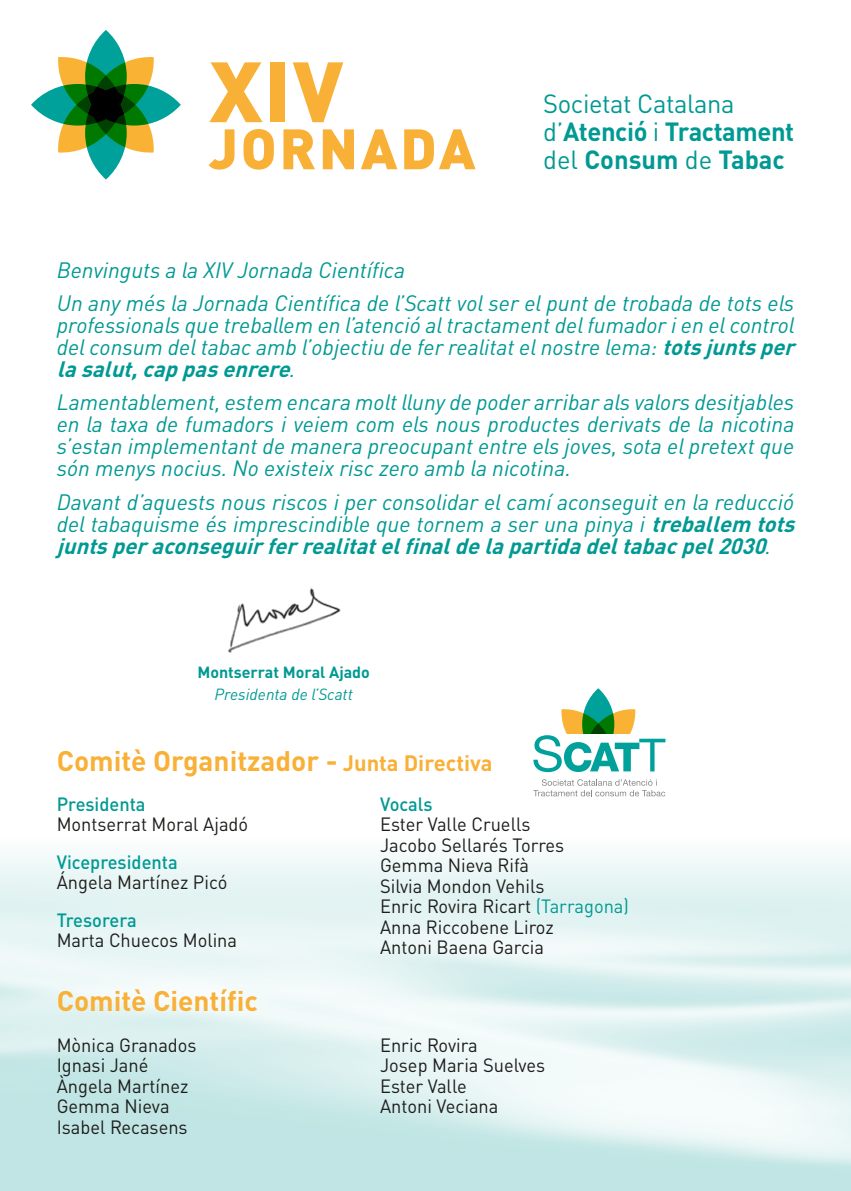
<style>
.page{position:relative;width:851px;height:1191px;background:#fff}
.page>*{position:absolute;margin:0;border:0;box-sizing:border-box;transform-origin:0 0}
.t1{font:900 84px "DIN Pro";color:#f9b036}
.t2{font:900 56px "DIN Pro";letter-spacing:.05em;color:#f9b036}
.t3{font:700 28px "DIN Pro";color:#f9b036}
.t4{font:700 26px/28px "DIN Pro";letter-spacing:-.015em;color:#009993}
.t5{font:italic 22px/22px "DIN Pro";color:#009993}
.t6{font:19px/20.6px "DIN Pro";color:#1d1d1b;scale:.96 1}
.t7{font:500 19px "DIN Pro";color:#009993;scale:.96 1}
.t8{font:700 16px "DIN Pro";color:#009993}
.t9{font:italic 16px "DIN Pro";color:#009993}
.s1{font-weight:400}
.s2{font-weight:700}
.s3{font-size:22px}
.s4{color:#009993}
</style>
<div class="page">
<svg style="left:31px;top:30px;width:150px;height:149px"></svg>
<svg style="left:0;top:833px;width:850px;height:358px"></svg>
<svg style="left:533px;top:688px;width:132px;height:84px"></svg>
<svg style="left:533px;top:779px;width:132px;height:17px"></svg>
<img style="left:228px;top:587px;width:113px;height:66px">
<h1 class="t1" style="left:209px;top:20px;width:135px">XIV</h1>
<h2 class="t2" style="left:209px;top:101px;width:268px">JORNADA</h2>
<p class="t4" style="left:543px;top:86px;width:252px"><span class="s1">Societat Catalana d’</span>Atenció <span class="s1">i</span> Tractament <span class="s1">del</span> Consum <span class="s1">de</span> Tabac</p>
<p class="t5" style="left:57px;top:251px;width:739px;line-height:33.4px">Benvinguts a la XIV Jornada Científica<br>Un any més la Jornada Científica de l’Scatt vol ser el punt de trobada de tots els</p>
<p class="t5" style="left:57px;top:312px;width:747px">professionals que treballem en l’atenció al tractament del fumador i en el control del consum del tabac amb l’objectiu de fer realitat el nostre lema: <span class="s2">totsjuntsper lasalut,cappasenrere</span>.</p>
<p class="t5" style="left:57px;top:389px;width:739px;text-align:justify">Lamentablement, estem encara molt lluny de poder arribar als valors desitjables en la taxa de fumadors i veiem com els nous productes derivats de la nicotina s’estan implementant de manera preocupant entre els joves, sota el pretext que són menys nocius. No existeix risc zero amb la nicotina.</p>
<p class="t5" style="left:57px;top:488px;width:747px">Davant d’aquests nous riscos i per consolidar el camí aconseguit en la reducció del tabaquisme és imprescindible que tornem a ser una pinya i <span class="s2">treballem tots juntsperaconseguirferrealitatelfinaldelapartidadeltabacpel2030</span>.</p>
<p class="t8" style="left:197px;top:658px;width:174px">Montserrat Moral Ajado</p>
<p class="t9" style="left:214px;top:681px;width:140px">Presidenta de l’Scatt</p>
<p class="t3" style="left:57px;top:737px;width:437px">Comitè Organitzador - <span class="s3">Junta Directiva</span></p>
<p class="t7" style="left:57px;top:788px;width:94px">Presidenta</p>
<p class="t6" style="left:57px;top:812px;width:201px">Montserrat Moral Ajadó</p>
<p class="t7" style="left:57px;top:846px;width:127px">Vicepresidenta</p>
<p class="t6" style="left:57px;top:870px;width:179px">Ángela Martínez Picó</p>
<p class="t7" style="left:57px;top:904px;width:85px">Tresorera</p>
<p class="t6" style="left:57px;top:928px;width:189px">Marta Chuecos Molina</p>
<p class="t3" style="left:57px;top:977px;width:203px">Comitè Científic</p>
<p class="t7" style="left:380px;top:788px;width:56px">Vocals</p>
<p class="t6" style="left:380px;top:812px;width:261px">Ester Valle Cruells<br>Jacobo Sellarés Torres<br>Gemma Nieva Rifà<br>Silvia Mondon Vehils<br>Enric Rovira Ricart <span class="s4">(Tarragona)<br></span>Anna Riccobene Liroz<br>Antoni Baena Garcia</p>
<p class="t6" style="left:57px;top:1032px;width:147px">Mònica Granados<br>Ignasi Jané<br>Àngela Martínez<br>Gemma Nieva<br>Isabel Recasens</p>
<p class="t6" style="left:380px;top:1032px;width:173px">Enric Rovira<br>Josep Maria Suelves<br>Ester Valle<br>Antoni Veciana</p>
</div>
